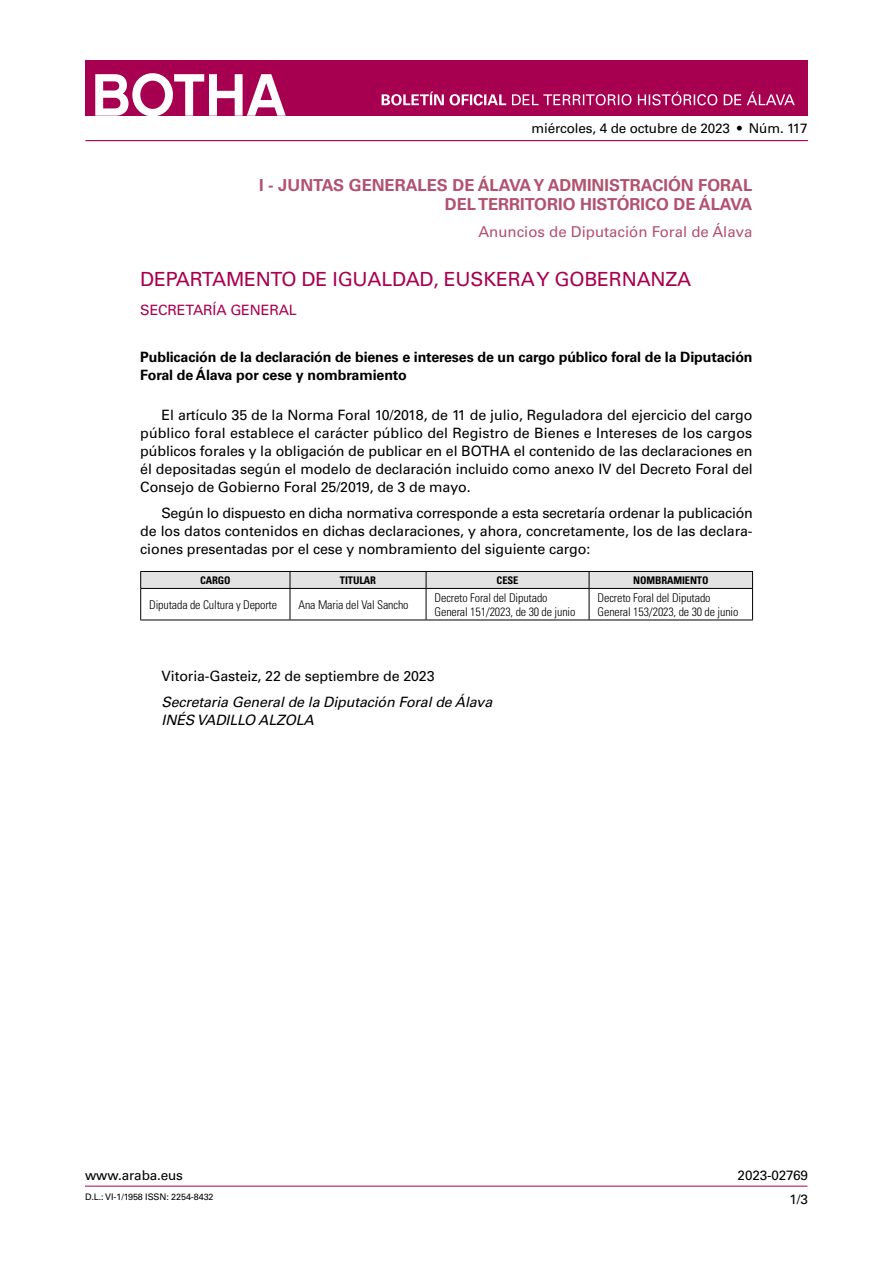
<style>
.page{position:relative;width:893px;height:1263px;background:#fff}
.page>*{position:absolute;margin:0;border:0;box-sizing:border-box;transform-origin:0 0}
._1_2_ANUNCIANTE_dos{font:19.5px "Univers LT Std";letter-spacing:-.01em;color:#a80050}
._0_SECCIONES_I-III-I{font:700 16.5px/19.8px "Univers LT Std";color:#b25170;text-align:right}
._0_SUBSECCION{font:15px "Univers LT Std";color:#b25170}
.FIRMA_lugar_3_nivele{font:14.25px/18px "Univers LT Std";letter-spacing:-.01em;color:#000;text-align:justify}
._2_SUMARIO{font:700 14.25px/18px "Univers LT Std";letter-spacing:-.01em;color:#000}
.FIRMA_cargo{font:italic 14.25px "Univers LT Std";letter-spacing:-.01em;color:#000}
._1_2_ANUNCIANTE_dos-2{font:14.25px "Univers LT Std";letter-spacing:-.01em;color:#a80050}
.FIRMA_nombre{font:italic 14.25px "Univers LT Std";letter-spacing:-.01em;color:#000}
.t1{font:13.5px "Univers LT Std";letter-spacing:-.01em;color:#000}
.CUERPO_TABLA_8_IZDA{font:300 condensed 12px/13.5px "Univers LT Std";letter-spacing:-.01em;color:#000}
.CUERPO_TABLA_8_DCHA{font:300 condensed 12px/13.5px "Univers LT Std";letter-spacing:-.01em;color:#000}
.CABECERA_TABLA_7_CEN{font:700 condensed 10.5px "Univers LT Std";letter-spacing:-.01em;color:#000}
.t2{font:9px "Univers LT Std";letter-spacing:-.01em;color:#000}
</style>
<div class="page">
<hr style="left:85px;top:1186px;width:722px;height:1px;background:#a80050">
<div style="left:85px;top:60px;width:723px;height:55px;background:#a80050"></div>
<svg style="left:95px;top:73px;width:191px;height:43px"></svg>
<hr style="left:85px;top:140px;width:723px;height:1px;background:#a80050">
<svg style="left:382px;top:92px;width:413px;height:13px"></svg>
<svg style="left:140px;top:571px;width:613px;height:17px;background:#d3d3d3"></svg>
<hr style="left:140px;top:588px;width:150px;height:1px;background:#000">
<hr style="left:140px;top:589px;width:1px;height:31px;background:#000">
<hr style="left:290px;top:588px;width:136px;height:1px;background:#000">
<hr style="left:290px;top:589px;width:1px;height:31px;background:#000">
<hr style="left:426px;top:588px;width:163px;height:1px;background:#000">
<hr style="left:426px;top:589px;width:1px;height:31px;background:#000">
<hr style="left:589px;top:588px;width:164px;height:1px;background:#000">
<hr style="left:589px;top:589px;width:1px;height:31px;background:#000">
<hr style="left:752px;top:589px;width:1px;height:31px;background:#000">
<hr style="left:140px;top:620px;width:150px;height:1px;background:#000">
<hr style="left:290px;top:620px;width:136px;height:1px;background:#000">
<hr style="left:426px;top:620px;width:163px;height:1px;background:#000">
<hr style="left:589px;top:620px;width:164px;height:1px;background:#000">
<p class="t1" style="left:531px;top:121px;width:277px">miércoles, 4 de octubre de 2023 • Núm. 117</p>
<p class="_0_SECCIONES_I-III-I" style="left:259px;top:175px;width:495px">I - JUNTAS GENERALES DE ÁLAVA Y ADMINISTRACIÓN FORAL<br>DEL TERRITORIO HISTÓRICO DE ÁLAVA</p>
<p class="_0_SUBSECCION" style="left:478px;top:223px;width:276px">Anuncios de Diputación Foral de Álava</p>
<p class="_1_2_ANUNCIANTE_dos" style="left:140px;top:268px;width:552px">DEPARTAMENTO DE IGUALDAD, EUSKERA Y GOBERNANZA</p>
<p class="_1_2_ANUNCIANTE_dos-2" style="left:140px;top:301px;width:158px">SECRETARÍA GENERAL</p>
<p class="_2_SUMARIO" style="left:140px;top:348px;width:614px">Publicación de la declaración de bienes e intereses de un cargo público foral de la Diputación<br>Foral de Álava por cese y nombramiento</p>
<p class="FIRMA_lugar_3_nivele" style="left:140px;top:406px;width:614px;text-indent:21px">El artículo 35 de la Norma Foral 10/2018, de 11 de julio, Reguladora del ejercicio del cargo público foral establece el carácter público del Registro de Bienes e Intereses de los cargos públicos forales y la obligación de publicar en el BOTHA el contenido de las declaraciones en él depositadas según el modelo de declaración incluido como anexo IV del Decreto Foral del Consejo de Gobierno Foral 25/2019, de 3 de mayo.</p>
<p class="FIRMA_lugar_3_nivele" style="left:140px;top:504px;width:614px;text-indent:21px">Según lo dispuesto en dicha normativa corresponde a esta secretaría ordenar la publicación de los datos contenidos en dichas declaraciones, y ahora, concretamente, los de las declara&shy;ciones presentadas por el cese y nombramiento del siguiente cargo:</p>
<p class="CABECERA_TABLA_7_CEN" style="left:200px;top:574px;width:32px">CARGO</p>
<p class="CABECERA_TABLA_7_CEN" style="left:340px;top:574px;width:38px">TITULAR</p>
<p class="CABECERA_TABLA_7_CEN" style="left:497px;top:574px;width:23px">CESE</p>
<p class="CABECERA_TABLA_7_CEN" style="left:633px;top:574px;width:77px">NOMBRAMIENTO</p>
<p class="CUERPO_TABLA_8_IZDA" style="left:149px;top:598px;width:129px">Diputada de Cultura y Deporte</p>
<p class="CUERPO_TABLA_8_IZDA" style="left:298px;top:598px;width:112px">Ana Maria del Val Sancho</p>
<p class="CUERPO_TABLA_8_IZDA" style="left:435px;top:591px;width:142px">Decreto Foral del Diputado<br>General 151/2023, de 30 de junio</p>
<p class="CUERPO_TABLA_8_DCHA" style="left:598px;top:591px;width:142px">Decreto Foral del Diputado<br>General 153/2023, de 30 de junio</p>
<p class="FIRMA_lugar_3_nivele" style="left:162px;top:667px;width:275px">Vitoria-Gasteiz, 22 de septiembre de 2023</p>
<p class="FIRMA_cargo" style="left:162px;top:694px;width:332px">Secretaria General de la Diputación Foral de Álava</p>
<p class="FIRMA_nombre" style="left:162px;top:712px;width:154px">INÉS VADILLO ALZOLA</p>
<p class="t1" style="left:85px;top:1167px;width:99px">www.araba.eus</p>
<p class="t2" style="left:85px;top:1192px;width:130px">D.L.: VI-1/1958 ISSN: 2254-8432</p>
<p class="t1" style="left:738px;top:1167px;width:72px">2023-02769</p>
<p class="t1" style="left:789px;top:1191px;width:20px">1/3</p>
</div>
